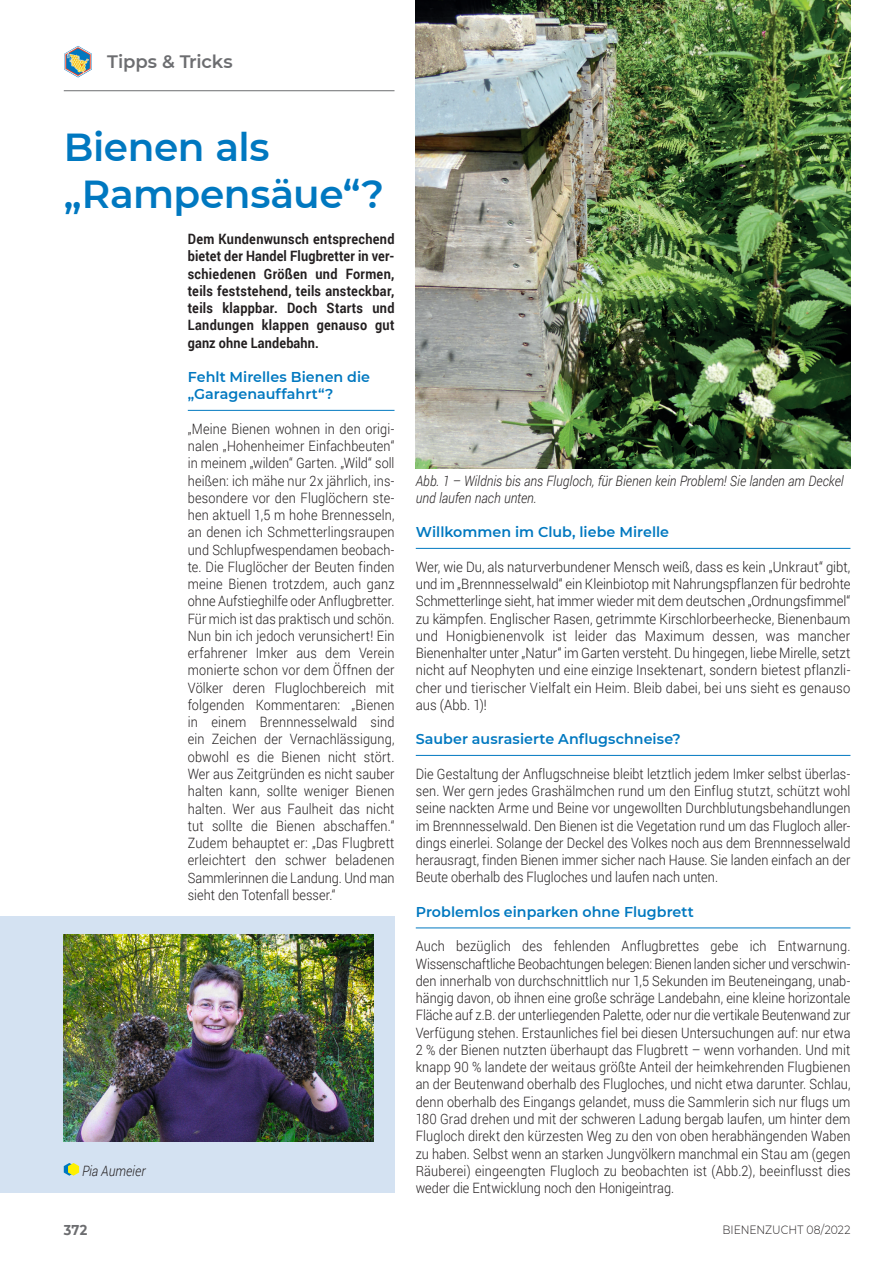
<style>
.page{position:relative;width:893px;height:1263px;background:#fff}
.page>*{position:absolute;margin:0;border:0;box-sizing:border-box;transform-origin:0 0}
.t1{font:600 39px/46.8px "Montserrat";letter-spacing:-.01em;color:#0078c0}
.t2{font:600 18px "Montserrat";letter-spacing:-.005em;color:#6c6d70}
.t3{font:300 14.25px/17.2px "Roboto";letter-spacing:.005em;color:#231f20;text-align:justify;scale:.89 1}
.t4{font:300 14.25px/17.2px "Roboto";letter-spacing:.005em;color:#231f20;text-align:justify;scale:.92 1}
.t5{font:700 14.25px/17.2px "Roboto";letter-spacing:.02em;color:#231f20;text-align:justify;scale:.89 1}
.t6{font:600 14.25px/17.2px "Montserrat";letter-spacing:.005em;color:#0078c0}
.t7{font:italic 300 14.25px/17.2px "Roboto";letter-spacing:.005em;color:#231f20;scale:.89 1}
.t8{font:700 14.25px "Montserrat";color:#6c6d70;scale:.9 1}
.t9{font:300 12px "Montserrat";color:#231f20;scale:.9 1}
</style>
<div class="page">
<hr style="left:64px;top:90px;width:330px;height:1px;background:#6c6d70">
<img style="left:64px;top:46px;width:28px;height:32px">
<div style="left:0;top:917px;width:394px;height:276px;background:#d4e2f2"></div>
<img style="left:64px;top:934px;width:309px;height:208px">
<svg style="left:64px;top:1163px;width:15px;height:13px"></svg>
<hr style="left:188px;top:410px;width:206px;height:1px;background:#0078c0">
<hr style="left:416px;top:548px;width:434px;height:1px;background:#0078c0">
<hr style="left:416px;top:755px;width:434px;height:1px;background:#0078c0">
<hr style="left:416px;top:927px;width:434px;height:1px;background:#0078c0">
<img style="left:416px;top:0;width:434px;height:468px">
<p class="t2" style="left:107px;top:49px;width:127px">Tipps &amp; Tricks</p>
<h1 class="t1" style="left:64px;top:122px;width:322px">Bienen als „Rampensäue“?</h1>
<p class="t5" style="left:188px;top:230px;width:234px">Dem Kundenwunsch entsprechend bietet der Handel Flugbretter in ver&shy;schiedenen Größen und Formen, teils feststehend, teils ansteckbar, teils klappbar. Doch Starts und Landungen klappen genauso gut ganz ohne Landebahn.</p>
<p class="t6" style="left:188px;top:368px;width:184px">Fehlt Mirelles Bienen die „Garagenauffahrt“?</p>
<p class="t3" style="left:188px;top:420px;width:234px">„Meine Bienen wohnen in den origi&shy;nalen „Hohenheimer Einfachbeuten“ in meinem „wilden“ Garten. „Wild“ soll heißen: ich mähe nur 2x jährlich, ins&shy;besondere vor den Fluglöchern ste&shy;hen aktuell 1,5 m hohe Brennesseln, an denen ich Schmetterlingsraupen und Schlupfwespendamen beobach&shy;te. Die Fluglöcher der Beuten finden meine Bienen trotzdem, auch ganz ohne Aufstieghilfe oder Anflugbretter.<br>Für mich ist das praktisch und schön.<br>Nun bin ich jedoch verunsichert! Ein erfahrener Imker aus dem Verein monierte schon vor dem Öffnen der Völker deren Fluglochbereich mit folgenden Kommentaren: „Bienen in einem Brennnesselwald sind ein Zeichen der Vernachlässigung, obwohl es die Bienen nicht stört.<br>Wer aus Zeitgründen es nicht sauber halten kann, sollte weniger Bienen halten. Wer aus Faulheit das nicht tut sollte die Bienen abschaffen.“ Zudem behauptet er: „Das Flugbrett erleichtert den schwer beladenen Sammlerinnen die Landung. Und man sieht den Totenfall besser.“</p>
<p class="t7" style="left:82px;top:1161px;width:73px">Pia Aumeier</p>
<p class="t7" style="left:416px;top:471px;width:482px">Abb. 1 – Wildnis bis ans Flugloch, für Bienen kein Problem! Sie landen am Deckel und laufen nach unten.</p>
<p class="t6" style="left:416px;top:523px;width:255px">Willkommen im Club, liebe Mirelle</p>
<p class="t4" style="left:416px;top:558px;width:474px">Wer, wie Du, als naturverbundener Mensch weiß, dass es kein „Unkraut“ gibt, und im „Brennnesselwald“ ein Kleinbiotop mit Nahrungspflanzen für bedrohte Schmetterlinge sieht, hat immer wieder mit dem deutschen „Ordnungsfimmel“ zu kämpfen. Englischer Rasen, getrimmte Kirschlorbeerhecke, Bienenbaum und Honigbienenvolk ist leider das Maximum dessen, was mancher Bienenhalter unter „Natur“ im Garten versteht. Du hingegen, liebe Mirelle, setzt nicht auf Neophyten und eine einzige Insektenart, sondern bietest pflanzli&shy;cher und tierischer Vielfalt ein Heim. Bleib dabei, bei uns sieht es genauso aus (Abb. 1)!</p>
<p class="t6" style="left:416px;top:730px;width:267px">Sauber ausrasierte Anflugschneise?</p>
<p class="t3" style="left:416px;top:765px;width:490px">Die Gestaltung der Anflugschneise bleibt letztlich jedem Imker selbst überlas&shy;sen. Wer gern jedes Grashälmchen rund um den Einflug stutzt, schützt wohl seine nackten Arme und Beine vor ungewollten Durchblutungsbehandlungen im Brennnesselwald. Den Bienen ist die Vegetation rund um das Flugloch aller&shy;dings einerlei. Solange der Deckel des Volkes noch aus dem Brennnesselwald herausragt, finden Bienen immer sicher nach Hause. Sie landen einfach an der Beute oberhalb des Flugloches und laufen nach unten.</p>
<p class="t6" style="left:416px;top:902px;width:280px">Problemlos einparken ohne Flugbrett</p>
<p class="t3" style="left:416px;top:937px;width:490px">Auch bezüglich des fehlenden Anflugbrettes gebe ich Entwarnung.<br>Wissenschaftliche Beobachtungen belegen: Bienen landen sicher und verschwin&shy;den innerhalb von durchschnittlich nur 1,5 Sekunden im Beuteneingang, unab&shy;hängig davon, ob ihnen eine große schräge Landebahn, eine kleine horizontale Fläche auf z.B. der unterliegenden Palette, oder nur die vertikale Beutenwand zur Verfügung stehen. Erstaunliches fiel bei diesen Untersuchungen auf: nur etwa 2 % der Bienen nutzten überhaupt das Flugbrett – wenn vorhanden. Und mit knapp 90 % landete der weitaus größte Anteil der heimkehrenden Flugbienen an der Beutenwand oberhalb des Flugloches, und nicht etwa darunter. Schlau, denn oberhalb des Eingangs gelandet, muss die Sammlerin sich nur flugs um 180 Grad drehen und mit der schweren Ladung bergab laufen, um hinter dem Flugloch direkt den kürzesten Weg zu den von oben herabhängenden Waben zu haben. Selbst wenn an starken Jungvölkern manchmal ein Stau am (gegen Räuberei) eingeengten Flugloch zu beobachten ist (Abb.2), beeinflusst dies weder die Entwicklung noch den Honigeintrag.</p>
<p class="t8" style="left:64px;top:1219px;width:28px">372</p>
<p class="t9" style="left:722px;top:1221px;width:144px">BIENENZUCHT 08/2022</p>
</div>
